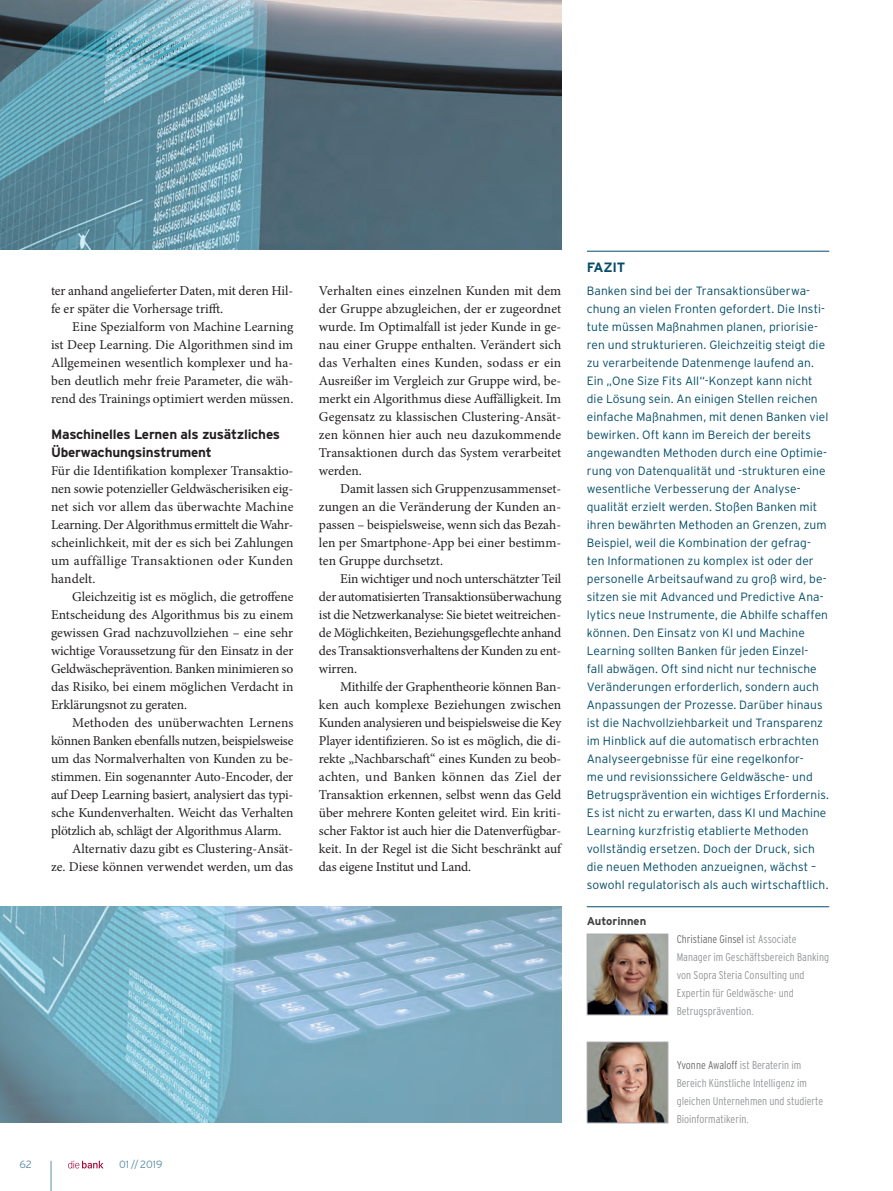
<style>
.page{position:relative;width:893px;height:1191px;background:#fff}
.page>*{position:absolute;margin:0;border:0;box-sizing:border-box;transform-origin:0 0}
.t1{font:13.5px/18px "Minion Pro";letter-spacing:-.005em;color:#231f20;text-align:justify}
.t2{font:700 13.5px/18px "Interstate";letter-spacing:-.015em;color:#231f20}
.t3{font:700 13.5px "Interstate";letter-spacing:-.02em;color:#044c67}
.t4{font:300 12px/18px "Interstate";letter-spacing:.005em;color:#044c67}
.t5{font:300 11.25px/18px "Interstate Condensed";color:#939598}
.t6{font:700 11.25px "Interstate";color:#3e3e3f}
.t7{font:300 10.5px "Interstate";color:#5d91a7}
.s1{color:#6c6d70}
</style>
<div class="page">
<svg style="left:68px;top:1160px;width:36px;height:8px"></svg>
<img style="left:0;top:0;width:561px;height:1123px">
<hr style="left:587px;top:251px;width:242px;height:1px;background:#044c67">
<hr style="left:587px;top:906px;width:242px;height:1px;background:#044c67">
<img style="left:589px;top:935px;width:77px;height:78px">
<div style="left:587px;top:933px;width:81px;height:82px;border:1px solid #a8a9ad"></div>
<img style="left:589px;top:1043px;width:77px;height:78px">
<div style="left:587px;top:1041px;width:81px;height:82px;border:1px solid #a8a9ad"></div>
<div style="left:0;top:251px;width:587px;height:655px;background:#fff"></div>
<hr style="left:51px;top:1160px;width:1px;height:31px;background:#5d91a7">
<p class="t1" style="left:51px;top:282px;width:244px">ter anhand angelieferter Daten, mit deren Hil&shy;fe er später die Vorhersage trifft.</p>
<p class="t1" style="left:51px;top:318px;width:244px;text-indent:21px">Eine Spezialform von Machine Learning ist Deep Learning. Die Algorithmen sind im Allgemeinen wesentlich komplexer und ha&shy;ben deutlich mehr freie Parameter, die wäh&shy;rend des Trainings optimiert werden müssen.</p>
<p class="t2" style="left:51px;top:425px;width:231px">Maschinelles Lernen als zusätzliches<br>Überwachungsinstrument</p>
<p class="t1" style="left:51px;top:462px;width:244px">Für die Identifikation komplexer Transaktio&shy;nen sowie potenzieller Geldwäscherisiken eig&shy;net sich vor allem das überwachte Machine Learning. Der Algorithmus ermittelt die Wahr&shy;scheinlichkeit, mit der es sich bei Zahlungen um auffällige Transaktionen oder Kunden handelt.</p>
<p class="t1" style="left:51px;top:587px;width:244px;text-indent:21px">Gleichzeitig ist es möglich, die getroffene Entscheidung des Algorithmus bis zu einem gewissen Grad nachzuvollziehen – eine sehr wichtige Voraussetzung für den Einsatz in der Geldwäscheprävention. Banken minimieren so das Risiko, bei einem möglichen Verdacht in Erklärungsnot zu geraten.</p>
<p class="t1" style="left:72px;top:713px;width:223px">Methoden des unüberwachten Lernens</p>
<p class="t1" style="left:51px;top:731px;width:244px">können Banken ebenfalls nutzen, beispielsweise</p>
<p class="t1" style="left:51px;top:749px;width:244px">um das Normalverhalten von Kunden zu be-</p>
<p class="t1" style="left:51px;top:767px;width:244px">stimmen. Ein sogenannter Auto-Encoder, der</p>
<p class="t1" style="left:51px;top:785px;width:244px">auf Deep Learning basiert, analysiert das typi-</p>
<p class="t1" style="left:51px;top:803px;width:244px">sche Kundenverhalten. Weicht das Verhalten</p>
<p class="t1" style="left:51px;top:821px;width:232px">plötzlich ab, schlägt der Algorithmus Alarm.</p>
<p class="t1" style="left:72px;top:839px;width:223px">Alternativ dazu gibt es Clustering-Ansät-</p>
<p class="t1" style="left:51px;top:857px;width:244px">ze. Diese können verwendet werden, um das</p>
<p class="t7" style="left:19px;top:1158px;width:14px">62</p>
<p class="t7" style="left:119px;top:1158px;width:45px">01 // 2019</p>
<p class="t1" style="left:319px;top:281px;width:244px">Verhalten eines einzelnen Kunden mit dem der Gruppe abzugleichen, der er zugeordnet wurde. Im Optimalfall ist jeder Kunde in ge&shy;nau einer Gruppe enthalten. Verändert sich das Verhalten eines Kunden, sodass er ein Ausreißer im Vergleich zur Gruppe wird, be&shy;merkt ein Algorithmus diese Auffälligkeit. Im Gegensatz zu klassischen Clustering-Ansät&shy;zen können hier auch neu dazukommende Transaktionen durch das System verarbeitet werden.</p>
<p class="t1" style="left:319px;top:479px;width:244px;text-indent:21px">Damit lassen sich Gruppenzusammenset&shy;zungen an die Veränderung der Kunden an&shy;passen – beispielsweise, wenn sich das Bezah&shy;len per Smartphone-App bei einer bestimm&shy;ten Gruppe durchsetzt.</p>
<p class="t1" style="left:319px;top:569px;width:244px;text-indent:21px">Ein wichtiger und noch unterschätzter Teil der automatisierten Transaktionsüberwachung ist die Netzwerkanalyse: Sie bietet weitreichen&shy;de Möglichkeiten, Beziehungsgeflechte anhand des Transaktionsverhaltens der Kunden zu ent&shy;wirren.</p>
<p class="t1" style="left:319px;top:677px;width:244px;text-indent:21px">Mithilfe der Graphentheorie können Ban&shy;ken auch komplexe Beziehungen zwischen Kunden analysieren und beispielsweise die Key Player identifizieren. So ist es möglich, die di&shy;rekte „Nachbarschaft“ eines Kunden zu beob&shy;achten, und Banken können das Ziel der Transaktion erkennen, selbst wenn das Geld über mehrere Konten geleitet wird. Ein kriti&shy;scher Faktor ist auch hier die Datenverfügbar&shy;keit. In der Regel ist die Sicht beschränkt auf das eigene Institut und Land.</p>
<p class="t3" style="left:587px;top:260px;width:40px">FAZIT</p>
<p class="t4" style="left:587px;top:281px;width:244px">Banken sind bei der Transaktionsüberwa&shy;chung an vielen Fronten gefordert. Die Insti&shy;tute müssen Maßnahmen planen, priorisie&shy;ren und strukturieren. Gleichzeitig steigt die zu verarbeitende Datenmenge laufend an.<br>Ein „One Size Fits All“-Konzept kann nicht die Lösung sein. An einigen Stellen reichen einfache Maßnahmen, mit denen Banken viel bewirken. Oft kann im Bereich der bereits angewandten Methoden durch eine Optimie&shy;rung von Datenqualität und -strukturen eine wesentliche Verbesserung der Analyse&shy;qualität erzielt werden. Stoßen Banken mit ihren bewährten Methoden an Grenzen, zum Beispiel, weil die Kombination der gefrag&shy;ten Informationen zu komplex ist oder der personelle Arbeitsaufwand zu groß wird, be&shy;sitzen sie mit Advanced und Predictive Ana&shy;lytics neue Instrumente, die Abhilfe schaffen können. Den Einsatz von KI und Machine Learning sollten Banken für jeden Einzel-<br>fall abwägen. Oft sind nicht nur technische Veränderungen erforderlich, sondern auch Anpassungen der Prozesse. Darüber hinaus ist die Nachvollziehbarkeit und Transparenz im Hinblick auf die automatisch erbrachten Analyseergebnisse für eine regelkonfor-<br>me und revisionssichere Geldwäsche- und Betrugsprävention ein wichtiges Erfordernis.<br>Es ist nicht zu erwarten, dass KI und Machine Learning kurzfristig etablierte Methoden vollständig ersetzen. Doch der Druck, sich die neuen Methoden anzueignen, wächst – sowohl regulatorisch als auch wirtschaftlich.</p>
<p class="t6" style="left:587px;top:915px;width:61px">Autorinnen</p>
<p class="t5" style="left:677px;top:930px;width:154px"><span class="s1">Christiane Ginsel</span> ist Associate<br>Manager im Geschäftsbereich Banking von Sopra Steria Consulting und<br>Expertin für Geldwäsche- und<br>Betrugsprävention.</p>
<p class="t5" style="left:677px;top:1056px;width:148px"><span class="s1">Yvonne Awaloff</span> ist Beraterin im<br>Bereich Künstliche Intelligenz im gleichen Unternehmen und studierte<br>Bioinformatikerin.</p>
</div>
